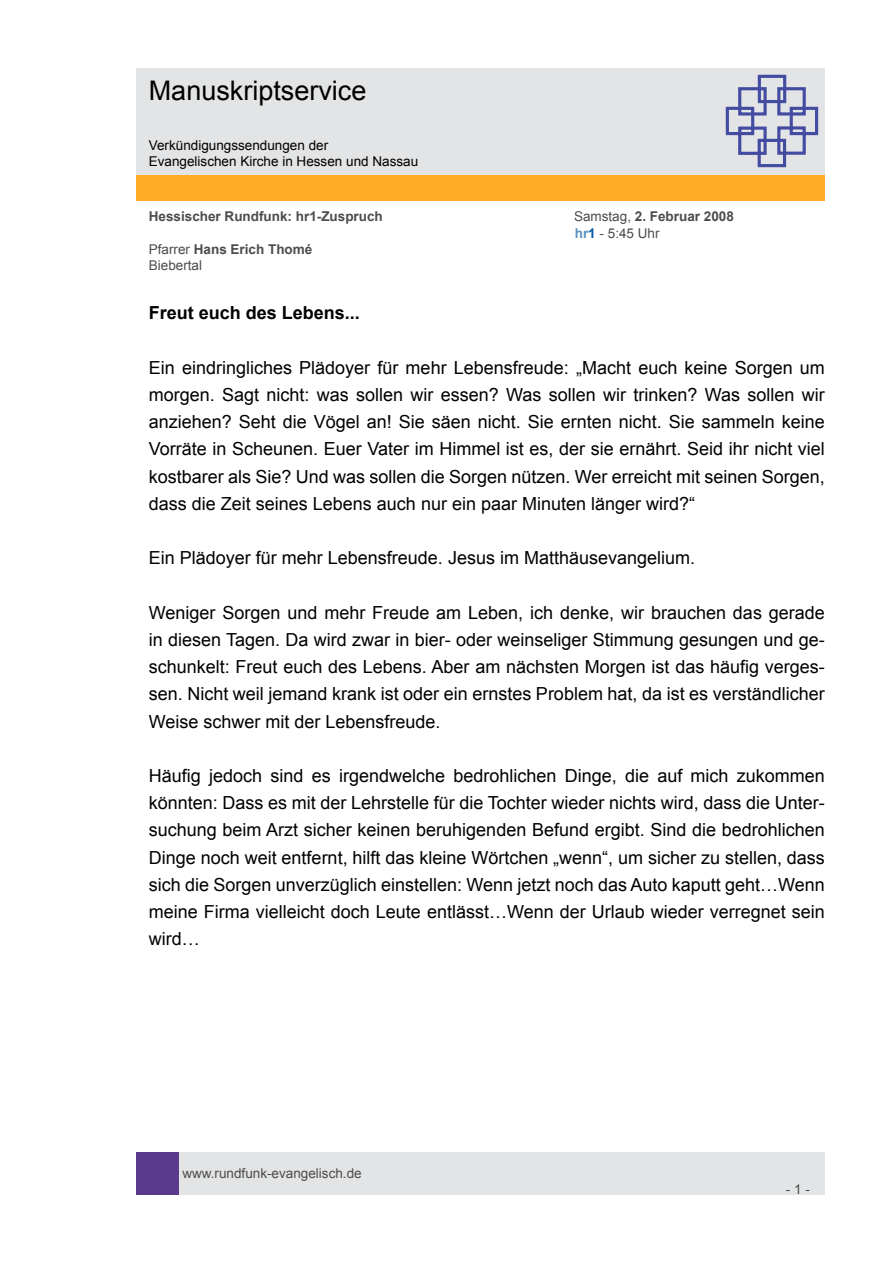
<style>
.page{position:relative;width:893px;height:1263px;background:#fff}
.page>*{position:absolute;margin:0;border:0;box-sizing:border-box;transform-origin:0 0}
.t1{font:27px "Arial";color:#000}
.t2{font:18px/27.2px "Arial";color:#000;text-align:justify}
.t3{font:700 18px "Arial";color:#000}
.t4{font:13.5px/16.2px "Arial";color:#4c4c4c}
.t5{font:13.5px/16.2px "Arial";color:#000}
.t6{font:700 13.5px "Arial";color:#4c4c4c}
.s1{font-weight:700}
.s2{font-weight:700;color:#5b90c2}
.s3{font-weight:700;color:#0056a4}
</style>
<div class="page">
<div style="left:179px;top:1152px;width:646px;height:43px;background:#e3e4e5"></div>
<div style="left:136px;top:1152px;width:43px;height:43px;background:#5c3a8b"></div>
<div style="left:136px;top:175px;width:689px;height:26px;background:#ffad26"></div>
<div style="left:136px;top:68px;width:689px;height:106px;background:#e3e4e5"></div>
<svg style="left:725px;top:74px;width:94px;height:94px"></svg>
<h1 class="t1" style="left:149px;top:73px;width:219px">Manuskriptservice</h1>
<p class="t5" style="left:149px;top:137px;width:271px">Verkündigungssendungen der<br>Evangelischen Kirche in Hessen und Nassau</p>
<p class="t6" style="left:149px;top:208px;width:236px">Hessischer Rundfunk: hr1-Zuspruch</p>
<p class="t4" style="left:574px;top:209px;width:161px">Samstag, <span class="s1">2. Februar 2008 </span><span class="s2">hr</span><span class="s3">1</span> - 5:45 Uhr</p>
<p class="t4" style="left:149px;top:241px;width:165px">Pfarrer <span class="s1">Hans Erich Thomé<br></span>Biebertal</p>
<p class="t3" style="left:149px;top:301px;width:213px">Freut euch des Lebens...</p>
<p class="t2" style="left:149px;top:354px;width:678px">Ein eindringliches Plädoyer für mehr Lebensfreude: „Macht euch keine Sorgen um morgen. Sagt nicht: was sollen wir essen? Was sollen wir trinken? Was sollen wir anziehen? Seht die Vögel an! Sie säen nicht. Sie ernten nicht. Sie sammeln keine Vorräte in Scheunen. Euer Vater im Himmel ist es, der sie ernährt. Seid ihr nicht viel kostbarer als Sie? Und was sollen die Sorgen nützen. Wer erreicht mit seinen Sorgen, dass die Zeit seines Lebens auch nur ein paar Minuten länger wird?“</p>
<p class="t2" style="left:149px;top:544px;width:548px">Ein Plädoyer für mehr Lebensfreude. Jesus im Matthäusevangelium.</p>
<p class="t2" style="left:149px;top:599px;width:678px">Weniger Sorgen und mehr Freude am Leben, ich denke, wir brauchen das gerade in diesen Tagen. Da wird zwar in bier- oder weinseliger Stimmung gesungen und ge&shy;schunkelt: Freut euch des Lebens. Aber am nächsten Morgen ist das häufig verges&shy;sen. Nicht weil jemand krank ist oder ein ernstes Problem hat, da ist es verständlicher Weise schwer mit der Lebensfreude.</p>
<p class="t2" style="left:149px;top:762px;width:678px">Häufig jedoch sind es irgendwelche bedrohlichen Dinge, die auf mich zukommen könnten: Dass es mit der Lehrstelle für die Tochter wieder nichts wird, dass die Unter&shy;suchung beim Arzt sicher keinen beruhigenden Befund ergibt. Sind die bedrohlichen Dinge noch weit entfernt, hilft das kleine Wörtchen „wenn“, um sicher zu stellen, dass sich die Sorgen unverzüglich einstellen: Wenn jetzt noch das Auto kaputt geht…Wenn meine Firma vielleicht doch Leute entlässt…Wenn der Urlaub wieder verregnet sein wird…</p>
<p class="t4" style="left:182px;top:1165px;width:181px">www.rundfunk-evangelisch.de</p>
<p class="t4" style="left:786px;top:1181px;width:26px">- -</p>
</div>
